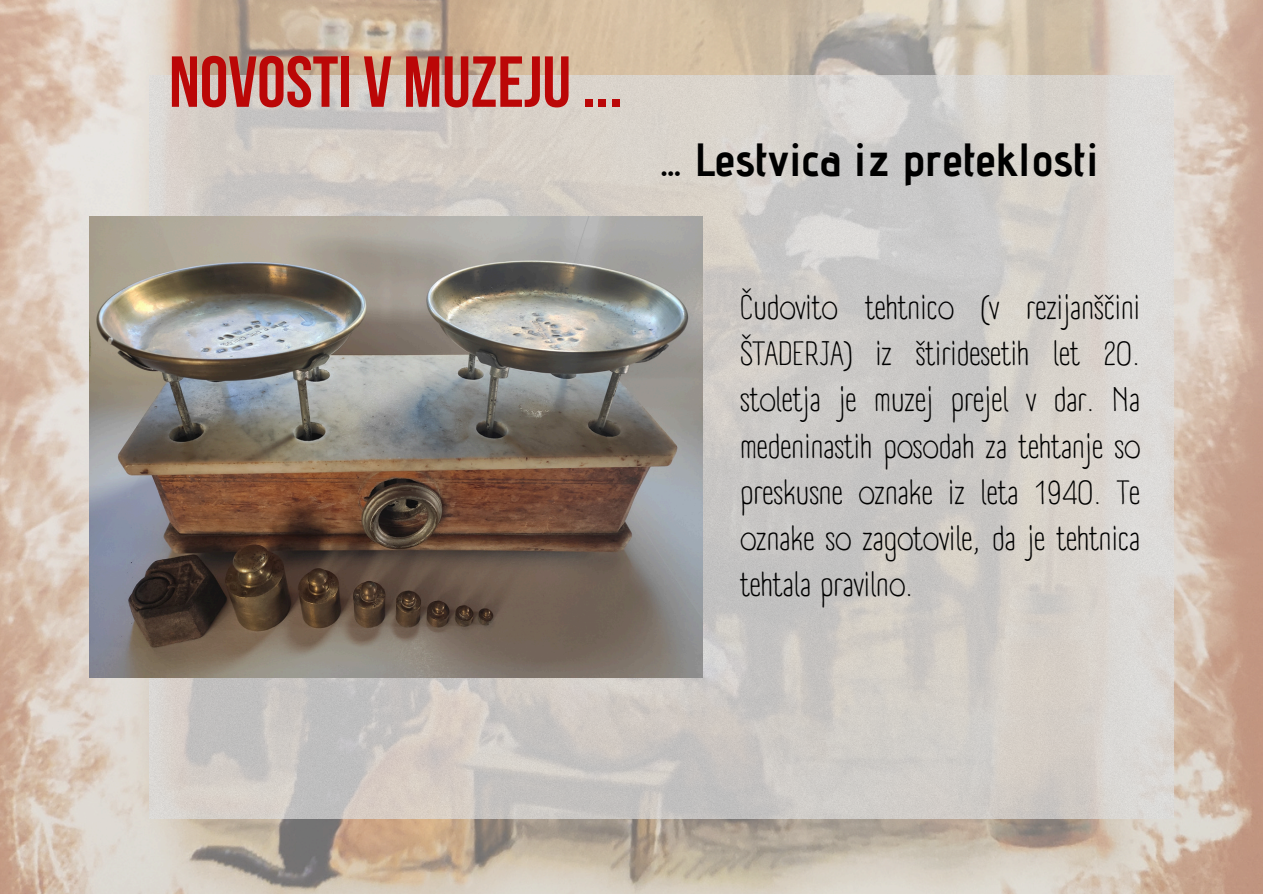
<style>
.page{position:relative;width:1263px;height:894px;background:#fff}
.page>*{position:absolute;margin:0;border:0;box-sizing:border-box;transform-origin:0 0}
.t1{font:700 72px "Bebas Neue";color:#bb0707}
.t2{font:700 46.5px "Advent Pro";color:#000}
.t3{font:33px/46.2px "A Day Without Sun Text";color:#000;text-align:justify}
</style>
<div class="page">
<img style="left:0;top:0;width:1263px;height:893px">
<img style="left:149px;top:75px;width:1024px;height:743px">
<img style="left:89px;top:217px;width:613px;height:460px">
<h1 class="t1" style="left:169px;top:53px;width:455px">NOVOSTI V MUZEJU...</h1>
<p class="t2" style="left:662px;top:131px;width:439px">... Lestvica iz preteklosti</p>
<p class="t3" style="left:740px;top:284px;width:402px">Čudovito tehtnico (v rezijanščini ŠTADERJA) iz štiridesetih let 20. stoletja je muzej prejel v dar. Na medeninastih posodah za tehtanje so preskusne oznake iz leta 1940. Te oznake so zagotovile, da je tehtnica tehtala pravilno.</p>
</div>
